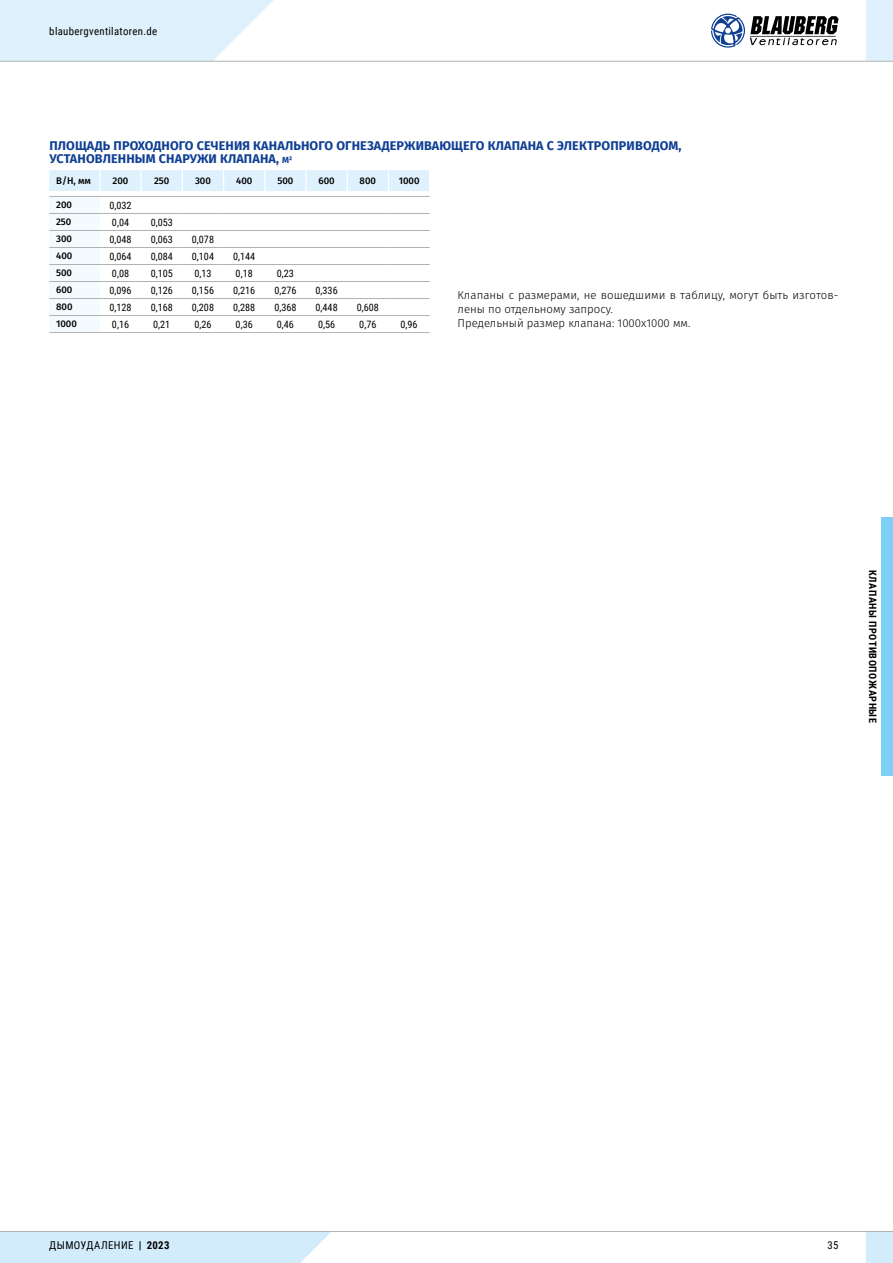
<style>
.page{position:relative;width:893px;height:1263px;background:#fff}
.page>*{position:absolute;margin:0;border:0;box-sizing:border-box;transform-origin:0 0}
.t1{font:700 12.6px/13.6px "Fira Sans";letter-spacing:.01em;color:#0f3f93}
.t2{font:300 11.4px/13.6px "Fira Sans";color:#000}
.t3{font:10.8px "Roboto Condensed";letter-spacing:.035em;color:#000}
.t4{font:10.2px "Roboto Condensed";color:#000}
.t5{font:700 10.2px "Roboto Condensed";letter-spacing:.055em;color:#000}
.t6{font:500 9.6px "Fira Sans";color:#000}
.s1{font-size:8.85px}
.s2{font-weight:700}
</style>
<div class="page">
<svg style="left:49px;top:170px;width:381px;height:163px"></svg>
<hr style="left:140px;top:170px;width:2px;height:21px;background:#fff">
<hr style="left:99px;top:170px;width:2px;height:21px;background:#fff">
<hr style="left:49px;top:196px;width:51px;height:1px;background:#b1b2b3">
<hr style="left:100px;top:196px;width:41px;height:1px;background:#b1b2b3">
<hr style="left:141px;top:196px;width:41px;height:1px;background:#b1b2b3">
<hr style="left:182px;top:196px;width:42px;height:1px;background:#b1b2b3">
<hr style="left:224px;top:196px;width:41px;height:1px;background:#b1b2b3">
<hr style="left:265px;top:196px;width:41px;height:1px;background:#b1b2b3">
<hr style="left:306px;top:196px;width:41px;height:1px;background:#b1b2b3">
<hr style="left:347px;top:196px;width:41px;height:1px;background:#b1b2b3">
<hr style="left:388px;top:196px;width:42px;height:1px;background:#b1b2b3">
<div style="left:866px;top:1231px;width:27px;height:32px;background:#d3ecfc"></div>
<div style="left:0;top:1232px;width:331px;height:31px;background:#d3ecfc"></div>
<hr style="left:0;top:1231px;width:893px;height:1px;background:#b1b2b3">
<div style="left:866px;top:0;width:27px;height:61px;background:#def1fd"></div>
<svg style="left:711px;top:14px;width:127px;height:34px"></svg>
<svg style="left:0;top:0;width:295px;height:61px"></svg>
<hr style="left:0;top:61px;width:893px;height:1px;background:#b1b2b3">
<div style="left:881px;top:517px;width:12px;height:259px;background:#7ecff5"></div>
<p class="t3" style="left:49px;top:23px;width:109px">blaubergventilatoren.de</p>
<p class="t1" style="left:49px;top:139px;width:634px">ПЛОЩАДЬ ПРОХОДНОГО СЕЧЕНИЯ КАНАЛЬНОГО ОГНЕЗАДЕРЖИВАЮЩЕГО КЛАПАНА С ЭЛЕКТРОПРИВОДОМ,<br>УСТАНОВЛЕННЫМ СНАРУЖИ КЛАПАНА, <span class="s1">М²</span></p>
<p class="t6" style="left:56px;top:174px;width:36px">B/H, мм</p>
<p class="t6" style="left:113px;top:174px;width:17px">200</p>
<p class="t6" style="left:154px;top:174px;width:17px">250</p>
<p class="t6" style="left:195px;top:174px;width:17px">300</p>
<p class="t6" style="left:236px;top:174px;width:18px">400</p>
<p class="t6" style="left:277px;top:174px;width:17px">500</p>
<p class="t6" style="left:318px;top:174px;width:18px">600</p>
<p class="t6" style="left:360px;top:174px;width:18px">800</p>
<p class="t6" style="left:399px;top:174px;width:22px">1000</p>
<p class="t6" style="left:56px;top:198px;width:17px">200</p>
<p class="t4" style="left:109px;top:198px;width:24px">0,032</p>
<p class="t6" style="left:56px;top:215px;width:17px">250</p>
<p class="t4" style="left:112px;top:215px;width:19px">0,04</p>
<p class="t4" style="left:151px;top:215px;width:24px">0,053</p>
<p class="t6" style="left:56px;top:232px;width:17px">300</p>
<p class="t4" style="left:109px;top:232px;width:24px">0,048</p>
<p class="t4" style="left:151px;top:232px;width:24px">0,063</p>
<p class="t4" style="left:192px;top:232px;width:24px">0,078</p>
<p class="t6" style="left:56px;top:249px;width:18px">400</p>
<p class="t4" style="left:109px;top:249px;width:24px">0,064</p>
<p class="t4" style="left:151px;top:249px;width:24px">0,084</p>
<p class="t4" style="left:192px;top:249px;width:24px">0,104</p>
<p class="t4" style="left:233px;top:249px;width:24px">0,144</p>
<p class="t6" style="left:56px;top:266px;width:17px">500</p>
<p class="t4" style="left:112px;top:266px;width:19px">0,08</p>
<p class="t4" style="left:151px;top:266px;width:24px">0,105</p>
<p class="t4" style="left:194px;top:266px;width:19px">0,13</p>
<p class="t4" style="left:236px;top:266px;width:19px">0,18</p>
<p class="t4" style="left:277px;top:266px;width:19px">0,23</p>
<p class="t6" style="left:56px;top:283px;width:18px">600</p>
<p class="t4" style="left:109px;top:283px;width:24px">0,096</p>
<p class="t4" style="left:151px;top:283px;width:24px">0,126</p>
<p class="t4" style="left:192px;top:283px;width:24px">0,156</p>
<p class="t4" style="left:233px;top:283px;width:24px">0,216</p>
<p class="t4" style="left:274px;top:283px;width:24px">0,276</p>
<p class="t4" style="left:316px;top:283px;width:24px">0,336</p>
<p class="t6" style="left:56px;top:300px;width:18px">800</p>
<p class="t4" style="left:109px;top:300px;width:24px">0,128</p>
<p class="t4" style="left:151px;top:300px;width:24px">0,168</p>
<p class="t4" style="left:192px;top:300px;width:24px">0,208</p>
<p class="t4" style="left:233px;top:300px;width:24px">0,288</p>
<p class="t4" style="left:274px;top:300px;width:24px">0,368</p>
<p class="t4" style="left:316px;top:300px;width:24px">0,448</p>
<p class="t4" style="left:357px;top:300px;width:24px">0,608</p>
<p class="t6" style="left:56px;top:317px;width:22px">1000</p>
<p class="t4" style="left:112px;top:317px;width:19px">0,16</p>
<p class="t4" style="left:153px;top:317px;width:19px">0,21</p>
<p class="t4" style="left:194px;top:317px;width:19px">0,26</p>
<p class="t4" style="left:236px;top:317px;width:19px">0,36</p>
<p class="t4" style="left:277px;top:317px;width:19px">0,46</p>
<p class="t4" style="left:318px;top:317px;width:19px">0,56</p>
<p class="t4" style="left:359px;top:317px;width:19px">0,76</p>
<p class="t4" style="left:401px;top:317px;width:19px">0,96</p>
<p class="t2" style="left:458px;top:289px;width:382px">Клапаны с размерами, не вошедшими в таблицу, могут быть изготов&shy;лены по отдельному запросу.<br>Предельный размер клапана: 1000х1000 мм.</p>
<p class="t5" style="left:880px;top:570px;width:154px;rotate:90deg">КЛАПАНЫ ПРОТИВОПОЖАРНЫЕ</p>
<p class="t3" style="left:49px;top:1238px;width:122px">ДЫМОУДАЛЕНИЕ <span class="s2">| 2023</span></p>
<p class="t3" style="left:828px;top:1238px;width:12px">35</p>
</div>
